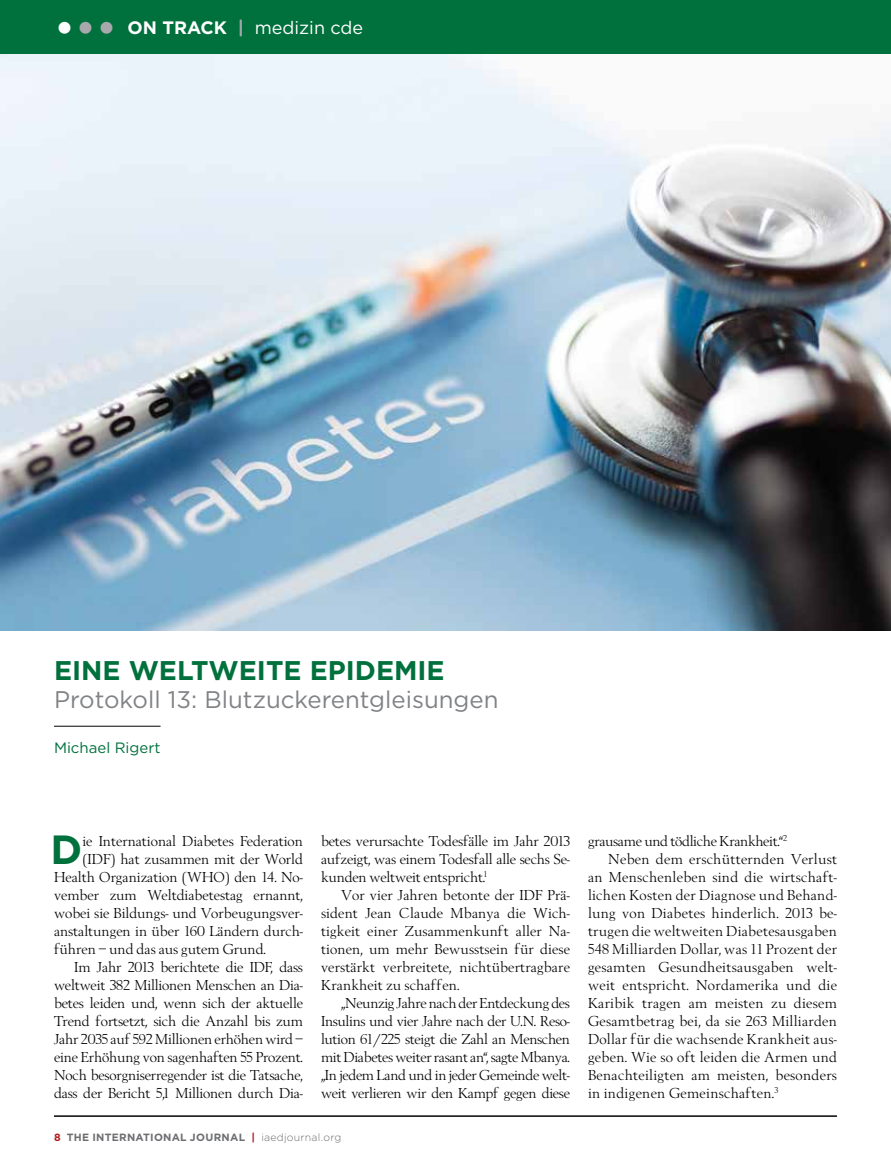
<style>
.page{position:relative;width:891px;height:1175px;background:#fff}
.page>*{position:absolute;margin:0;border:0;box-sizing:border-box;transform-origin:0 0}
.t1{font:700 40.65px "Gotham HTF";color:#00703c}
.t2{font:700 27px "Gotham HTF";color:#00703c}
.t3{font:24px "Gotham HTF";color:#808285}
.t4{font:18px "Gotham HTF";color:#fff}
.t5{font:15px/18px "Berling";color:#000;text-align:justify}
.t6{font:15px "Berling";letter-spacing:.02em;color:#000}
.t7{font:15px "Berling";letter-spacing:-.02em;color:#000}
.t8{font:15px "Gotham HTF";color:#00703c}
.t9{font:700 10.5px "Gotham HTF";letter-spacing:.025em;color:#6d6e71}
.s1{font-weight:700}
.s2{font-weight:700;color:#a7a9ac}
.s3{color:#ae1b1f}
.s4{font-weight:300}
</style>
<div class="page">
<div style="left:0;top:0;width:891px;height:54px;background:#00703c"></div>
<img style="left:0;top:54px;width:891px;height:576px">
<hr style="left:54px;top:726px;width:107px;height:1px;background:#000">
<hr style="left:54px;top:1115px;width:783px;height:1px;background:#000">
<p class="t4" style="left:128px;top:18px;width:237px"><span class="s1">ON TRACK</span> <span class="s2">|</span> medizin cde</p>
<h2 class="t2" style="left:54px;top:654px;width:392px">EINE WELTWEITE EPIDEMIE</h2>
<h3 class="t3" style="left:54px;top:686px;width:446px">Protokoll 13: Blutzuckerentgleisungen</h3>
<p class="t8" style="left:54px;top:739px;width:108px">Michael Rigert</p>
<h1 class="t1" style="left:51px;top:826px;width:33px">D</h1>
<p class="t5" style="left:82px;top:832px;width:222px">ie International Diabetes Federation</p>
<p class="t5" style="left:82px;top:850px;width:222px">(IDF) hat zusammen mit der World</p>
<p class="t5" style="left:54px;top:868px;width:251px">Health Organization (WHO) den 14. No-</p>
<p class="t5" style="left:54px;top:886px;width:251px">vember zum Weltdiabetestag ernannt,</p>
<p class="t5" style="left:54px;top:904px;width:251px">wobei sie Bildungs- und Vorbeugungsver-</p>
<p class="t5" style="left:54px;top:922px;width:251px">anstaltungen in über 160 Ländern durch-</p>
<p class="t5" style="left:54px;top:940px;width:213px">führen – und das aus gutem Grund.</p>
<p class="t5" style="left:74px;top:958px;width:230px">Im Jahr 2013 berichtete die IDF, dass</p>
<p class="t5" style="left:54px;top:976px;width:251px">weltweit 382 Millionen Menschen an Dia-</p>
<p class="t5" style="left:54px;top:994px;width:251px">betes leiden und, wenn sich der aktuelle</p>
<p class="t5" style="left:54px;top:1012px;width:251px">Trend fortsetzt, sich die Anzahl bis zum</p>
<p class="t5" style="left:54px;top:1030px;width:251px">Jahr 2035 auf 592 Millionen erhöhen wird –</p>
<p class="t5" style="left:54px;top:1048px;width:251px">eine Erhöhung von sagenhaften 55 Prozent.</p>
<p class="t5" style="left:54px;top:1066px;width:251px">Noch besorgniserregender ist die Tatsache,</p>
<p class="t5" style="left:54px;top:1084px;width:251px">dass der Bericht 5,1 Millionen durch Dia-</p>
<p class="t5" style="left:321px;top:832px;width:251px">betes verursachte Todesfälle im Jahr 2013 aufzeigt, was einem Todesfall alle sechs Se&shy;kunden weltweit entspricht.<sup>1</sup></p>
<p class="t5" style="left:321px;top:886px;width:251px;text-indent:20px">Vor vier Jahren betonte der IDF Prä&shy;sident Jean Claude Mbanya die Wich&shy;tigkeit einer Zusammenkunft aller Na&shy;tionen, um mehr Bewusstsein für diese verstärkt verbreitete, nichtübertragbare Krankheit zu schaffen.</p>
<p class="t5" style="left:321px;top:994px;width:251px;text-indent:20px">„Neunzig Jahre nach der Entdeckung des Insulins und vier Jahre nach der U.N. Reso&shy;lution 61/225 steigt die Zahl an Menschen mit Diabetes weiter rasant an“, sagte Mbanya. „In jedem Land und in jeder Gemeinde welt&shy;weit verlieren wir den Kampf gegen diese</p>
<p class="t9" style="left:54px;top:1131px;width:289px"><span class="s3">8</span> THE INTERNATIONAL JOURNAL <span class="s3">|</span> <span class="s4">iaedjournal.org</span></p>
<p class="t7" style="left:588px;top:832px;width:201px">grausame und tödliche Krankheit.“<sup>2</sup></p>
<p class="t6" style="left:608px;top:850px;width:230px">Neben dem erschütternden Verlust</p>
<p class="t6" style="left:588px;top:868px;width:251px">an Menschenleben sind die wirtschaft-</p>
<p class="t6" style="left:588px;top:886px;width:251px">lichen Kosten der Diagnose und Behand-</p>
<p class="t6" style="left:588px;top:904px;width:251px">lung von Diabetes hinderlich. 2013 be-</p>
<p class="t6" style="left:588px;top:922px;width:251px">trugen die weltweiten Diabetesausgaben</p>
<p class="t6" style="left:588px;top:940px;width:251px">548 Milliarden Dollar, was 11 Prozent der</p>
<p class="t6" style="left:588px;top:958px;width:251px">gesamten Gesundheitsausgaben welt-</p>
<p class="t6" style="left:588px;top:976px;width:251px">weit entspricht. Nordamerika und die</p>
<p class="t6" style="left:588px;top:994px;width:251px">Karibik tragen am meisten zu diesem</p>
<p class="t6" style="left:588px;top:1012px;width:251px">Gesamtbetrag bei, da sie 263 Milliarden</p>
<p class="t6" style="left:588px;top:1030px;width:251px">Dollar für die wachsende Krankheit aus-</p>
<p class="t6" style="left:588px;top:1048px;width:251px">geben. Wie so oft leiden die Armen und</p>
<p class="t6" style="left:588px;top:1066px;width:251px">Benachteiligten am meisten, besonders</p>
<p class="t6" style="left:588px;top:1084px;width:192px">in indigenen Gemeinschaften.<sup>3</sup></p>
</div>
